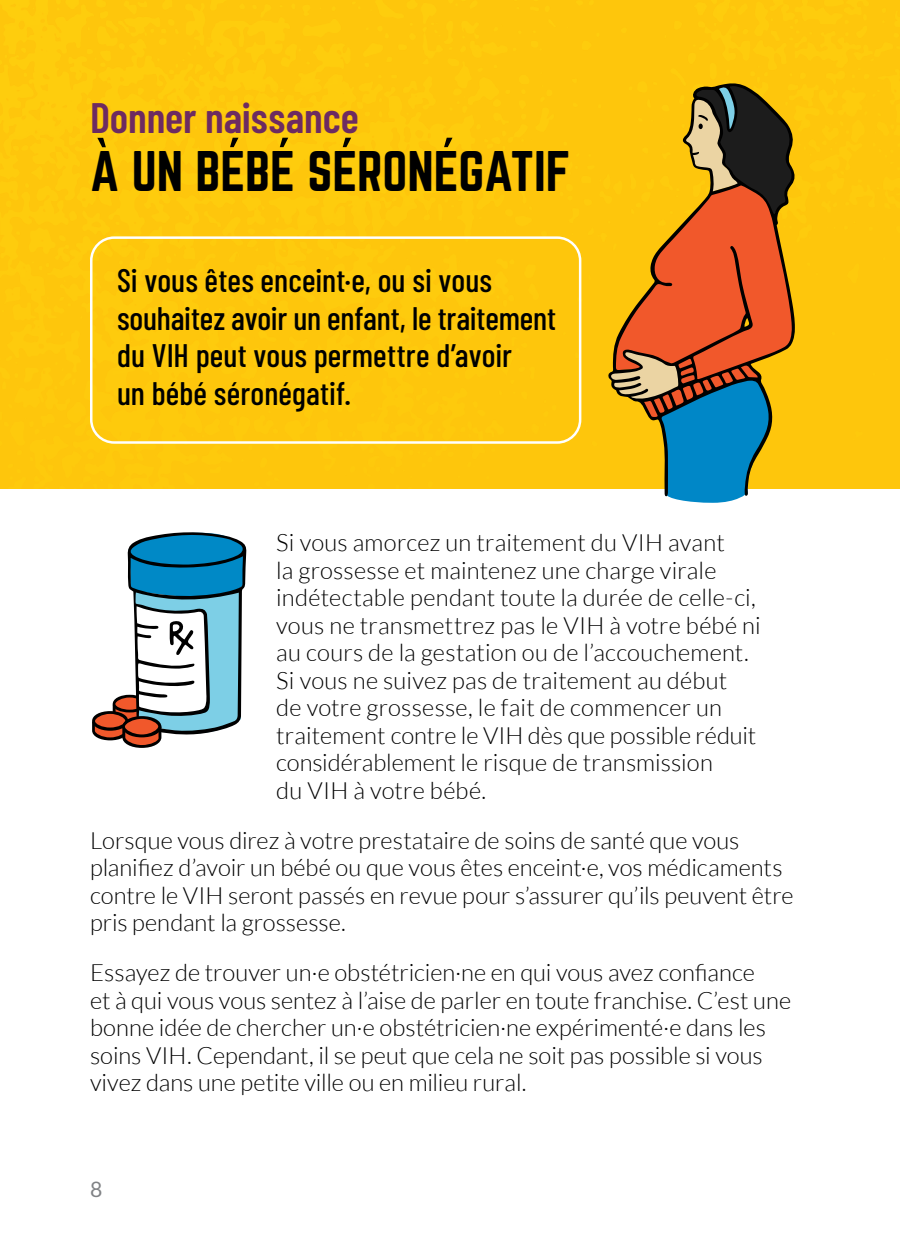
<style>
.page{position:relative;width:900px;height:1260px;background:#fff}
.page>*{position:absolute;margin:0;border:0;box-sizing:border-box;transform-origin:0 0}
.t1{font:50px "Norwester";letter-spacing:-.005em;color:#000}
.t2{font:600 42.5px "Barlow Condensed";color:#6d2b61}
.t3{font:500 32.5px/37.5px "Barlow Condensed";color:#000}
.t4{font:300 23.75px/27.5px "Lato";color:#000}
.t5{font:21.25px "Lato";color:#808285}
</style>
<div class="page">
<div style="left:0;top:0;width:900px;height:488px;background:#fec60c"></div>
<div style="left:90px;top:236px;width:491px;height:208px;border:2px solid #fff;border-radius:23px"></div>
<svg style="left:610px;top:85px;width:186px;height:418px;background:#b28338"></svg>
<svg style="left:92px;top:532px;width:155px;height:216px"></svg>
<svg style="left:230px;top:138px;width:9px;height:9px"></svg>
<svg style="left:280px;top:138px;width:8px;height:9px"></svg>
<svg style="left:343px;top:138px;width:8px;height:9px"></svg>
<svg style="left:444px;top:138px;width:9px;height:9px"></svg>
<svg style="left:97px;top:138px;width:9px;height:9px"></svg>
<h2 class="t2" style="left:90px;top:87px;width:270px">Donner naissance</h2>
<h1 class="t1" style="left:90px;top:147px;width:482px">A UN BEBE SERONEGATIF</h1>
<h3 class="t3" style="left:117px;top:260px;width:441px">Si vous êtes enceint·e, ou si vous souhaitez avoir un enfant, le traitement du VIH peut vous permettre d’avoir<br>un bébé séronégatif.</h3>
<p class="t4" style="left:276px;top:529px;width:486px">Si vous amorcez un traitement du VIH avant<br>la grossesse et maintenez une charge virale indétectable pendant toute la durée de celle-ci, vous ne transmettrez pas le VIH à votre bébé ni au cours de la gestation ou de l’accouchement.<br>Si vous ne suivez pas de traitement au début<br>de votre grossesse, le fait de commencer un traitement contre le VIH dès que possible réduit considérablement le risque de transmission<br>du VIH à votre bébé.</p>
<p class="t4" style="left:90px;top:827px;width:705px">Lorsque vous direz à votre prestataire de soins de santé que vous planifiez d’avoir un bébé ou que vous êtes enceint·e, vos médicaments contre le VIH seront passés en revue pour s’assurer qu’ils peuvent être pris pendant la grossesse.</p>
<p class="t4" style="left:90px;top:959px;width:703px">Essayez de trouver un·e obstétricien·ne en qui vous avez confiance<br>et à qui vous vous sentez à l’aise de parler en toute franchise. C’est une bonne idée de chercher un·e obstétricien·ne expérimenté·e dans les soins VIH. Cependant, il se peut que cela ne soit pas possible si vous vivez dans une petite ville ou en milieu rural.</p>
<p class="t5" style="left:90px;top:1178px;width:14px">8</p>
</div>
